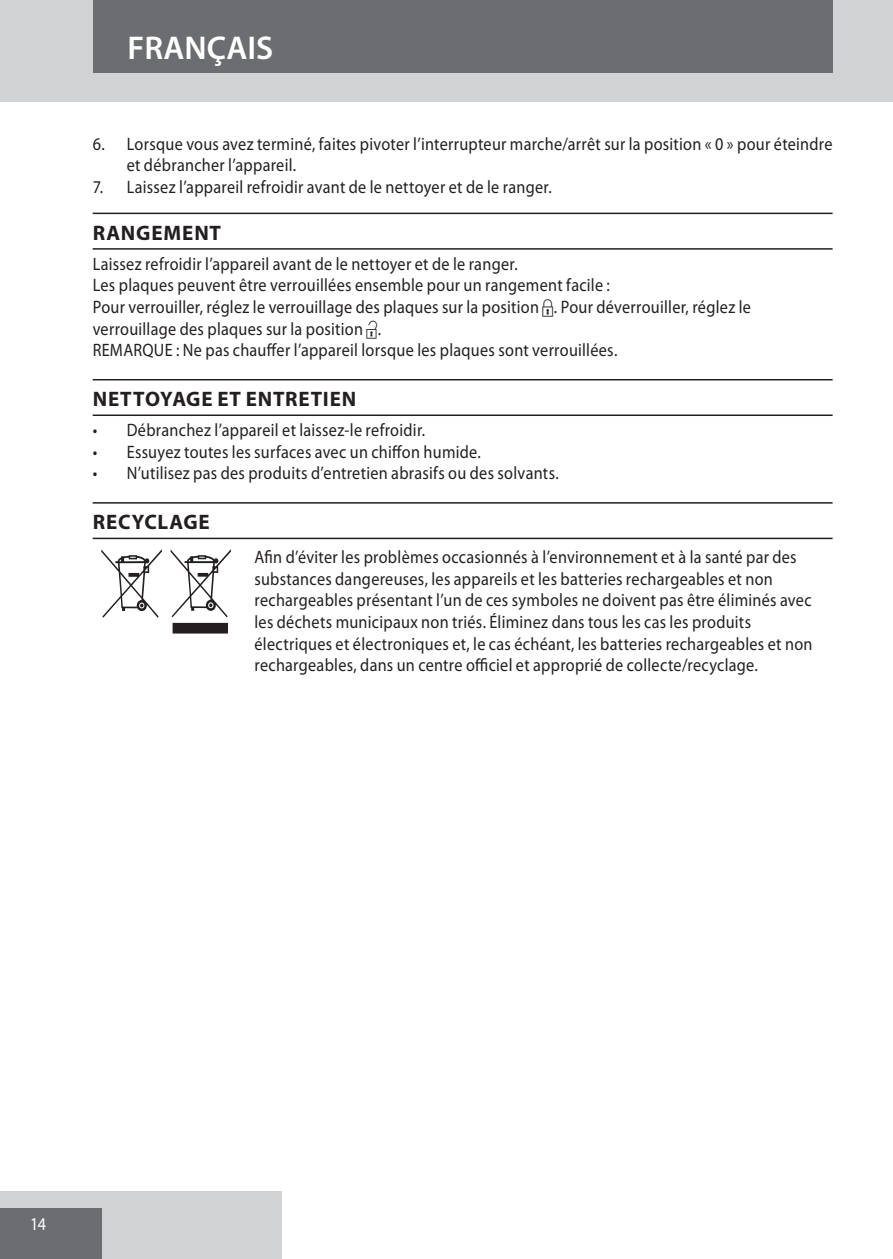
<style>
.page{position:relative;width:893px;height:1259px;background:#fff}
.page>*{position:absolute;margin:0;border:0;box-sizing:border-box;transform-origin:0 0}
.default{font:120px "Myriad Mine";color:#231f20;scale:.9 1}
.t1{font:600 33px "Myriad Pro";color:#fff}
.heading{font:700 21px "Myriad Pro";letter-spacing:.04em;color:#231f20}
.default-2{font:18px/21.6px "Myriad Pro";letter-spacing:.015em;color:#231f20;scale:.9 1}
.t2{font:18px "Myriad Pro";color:#fff;scale:.9 1}
.s1{font-family:"Myriad Graphics"}
</style>
<div class="page">
<div style="left:0;top:0;width:893px;height:102px;background:#d1d2d4"></div>
<div style="left:0;top:1191px;width:282px;height:68px;background:#d1d2d4"></div>
<div style="left:0;top:1208px;width:102px;height:51px;background:#6c6d70"></div>
<div style="left:94px;top:0;width:739px;height:73px;background:#6c6d70"></div>
<hr style="left:93px;top:213px;width:740px;height:1px;background:#231f20">
<hr style="left:93px;top:248px;width:740px;height:2px;background:#231f20">
<hr style="left:93px;top:379px;width:740px;height:1px;background:#231f20">
<hr style="left:93px;top:414px;width:740px;height:2px;background:#231f20">
<hr style="left:93px;top:502px;width:740px;height:1px;background:#231f20">
<hr style="left:93px;top:537px;width:740px;height:2px;background:#231f20">
<p class="t1" style="left:128px;top:27px;width:147px">FRANÇAIS</p>
<p class="default-2" style="left:127px;top:132px;width:786px;text-indent:-34px">6. Lorsque vous avez terminé, faites pivoter l’interrupteur marche/arrêt sur la position « 0 » pour éteindre et débrancher l’appareil.</p>
<p class="default-2" style="left:93px;top:176px;width:512px">7. Laissez l’appareil refroidir avant de le nettoyer et de le ranger.</p>
<p class="heading" style="left:93px;top:219px;width:130px">RANGEMENT</p>
<p class="default-2" style="left:93px;top:253px;width:474px">Laissez refroidir l’appareil avant de le nettoyer et de le ranger.</p>
<p class="default-2" style="left:93px;top:274px;width:576px">Les plaques peuvent être verrouillées ensemble pour un rangement facile :</p>
<p class="default-2" style="left:93px;top:296px;width:733px">Pour verrouiller, réglez le verrouillage des plaques sur la position <span class="s1">L</span>. Pour déverrouiller, réglez le verrouillage des plaques sur la position <span class="s1">U</span>.</p>
<p class="default-2" style="left:93px;top:339px;width:585px">REMARQUE : Ne pas chauffer l’appareil lorsque les plaques sont verrouillées.</p>
<p class="heading" style="left:93px;top:385px;width:265px">NETTOYAGE ET ENTRETIEN</p>
<p class="default-2" style="left:93px;top:419px;width:371px">• Débranchez l’appareil et laissez-le refroidir.</p>
<p class="default-2" style="left:93px;top:440px;width:433px">• Essuyez toutes les surfaces avec un chiffon humide.</p>
<p class="default-2" style="left:93px;top:462px;width:519px">• N’utilisez pas des produits d’entretien abrasifs ou des solvants.</p>
<p class="heading" style="left:93px;top:508px;width:118px">RECYCLAGE</p>
<p class="default" style="left:101px;top:532px;width:151px">W</p>
<p class="default-2" style="left:254px;top:546px;width:622px">Afin d’éviter les problèmes occasionnés à l’environnement et à la santé par des substances dangereuses, les appareils et les batteries rechargeables et non rechargeables présentant l’un de ces symboles ne doivent pas être éliminés avec les déchets municipaux non triés. Éliminez dans tous les cas les produits électriques et électroniques et, le cas échéant, les batteries rechargeables et non rechargeables, dans un centre officiel et approprié de collecte/recyclage.</p>
<p class="t2" style="left:30px;top:1212px;width:19px">14</p>
</div>
